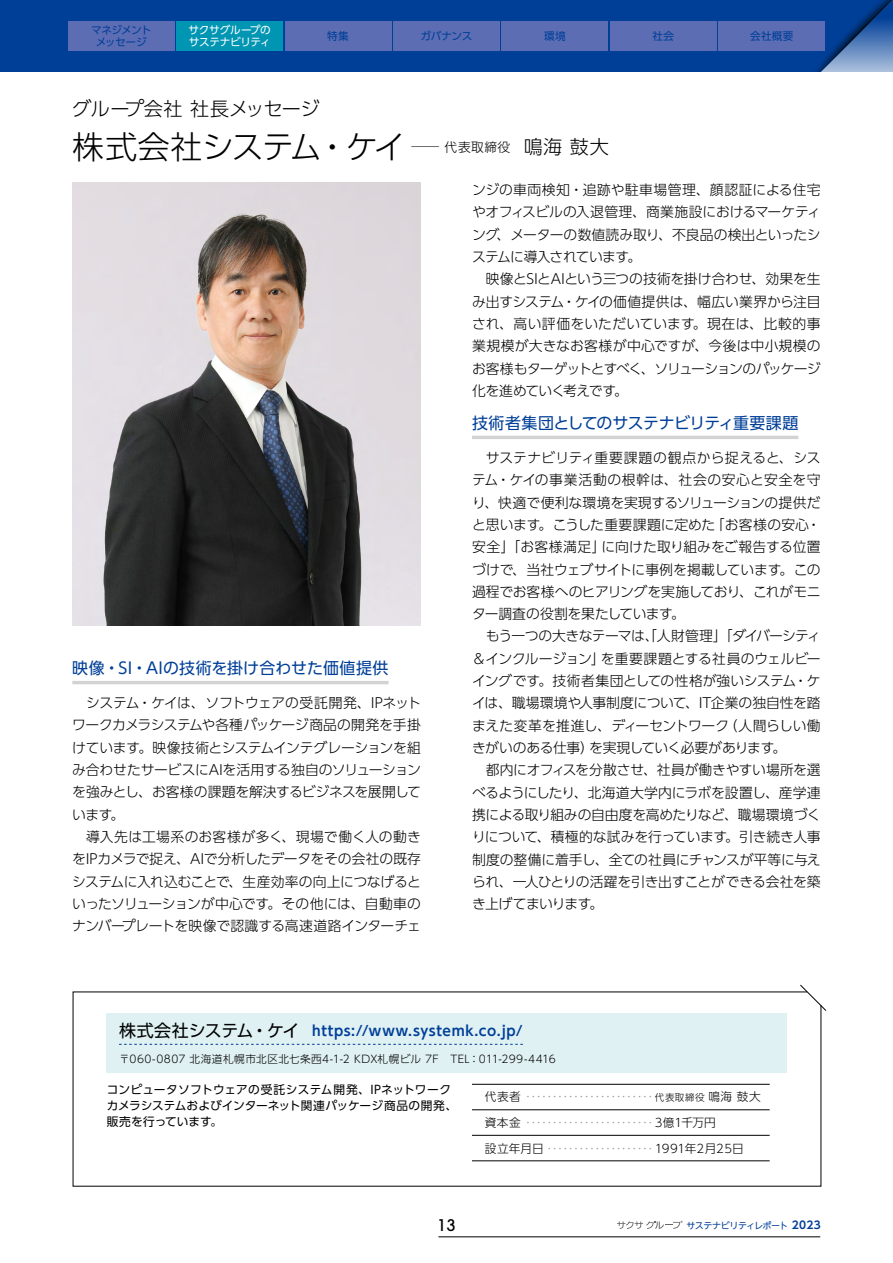
<style>
.page{position:relative;width:893px;height:1263px;background:#fff}
.page>*{position:absolute;margin:0;border:0;box-sizing:border-box;transform-origin:0 0}
.t1{font:300 31.95px "UD Shin Go Pr 6 N";letter-spacing:-.03em;color:#000}
.t2{font:300 19.2px "UD Shin Go Pr 6 N";letter-spacing:-.025em;color:#000}
.t3{font:15.9px "UD Shin Go Pr 6 N";letter-spacing:.005em;color:#003f98}
.t4{font:15.9px "UD Shin Go Pr 6 N";letter-spacing:-.025em;color:#003f98}
.t5{font:500 15.9px "ITC Avant Garde Pro";color:#000}
.t6{font:300 13.8px/22.4px "UD Shin Go Pr 6 N";letter-spacing:-.03em;color:#000;text-align:justify}
.t7{font:700 13.8px "UD Shin Go Pr 6 N De";letter-spacing:.045em;color:#003f98}
.t8{font:300 12.75px "UD Shin Go Pr 6 N";letter-spacing:.035em;color:#000}
.t9{font:300 11.7px/25.5px "UD Shin Go Pr 6 N";letter-spacing:.005em;color:#9fa0a0}
.t10{font:11.7px/15.9px "UD Shin Go Pr 6 N";letter-spacing:.01em;color:#000}
.t11{font:300 10.65px "UD Shin Go Pr 6 N";letter-spacing:.04em;color:#000}
.t12{font:10.65px/11.7px "UD Shin Go Pr 6 N";letter-spacing:-.025em;color:#fff}
.t13{font:10.65px "UD Shin Go Pr 6 N";letter-spacing:-.025em;color:#003f98}
.t14{font:10.65px/11.7px "UD Shin Go Pr 6 N";letter-spacing:-.065em;color:#003f98;text-align:center}
.t15{font:9px "UD Shin Go NT Pr 6 N";letter-spacing:-.065em;color:#003f98}
.s1{font-size:13.8px}
.s2{font-size:19.2px}
.s3{font-family:"UD Shin Go Pr 6 N";font-weight:400;font-size:16.95px;color:#000}
.s4{color:#000}
.s5{font-size:9.6px;color:#000}
.s6{font-family:"UD Shin Go NT Pr 6 N De";font-weight:700;font-size:10.65px}
</style>
<div class="page">
<div style="left:0;top:0;width:802px;height:72px;background:#003f98"></div>
<img style="left:802px;top:0;width:91px;height:72px">
<svg style="left:73px;top:991px;width:748px;height:196px"></svg>
<svg style="left:800px;top:984px;width:27px;height:27px"></svg>
<hr style="left:72px;top:681px;width:317px;height:3px;background:#d3d3d4">
<hr style="left:472px;top:436px;width:326px;height:3px;background:#d3d3d4">
<img style="left:72px;top:183px;width:349px;height:442px">
<div style="left:106px;top:1013px;width:681px;height:60px;background:#e0f1f3"></div>
<svg style="left:119px;top:1044px;width:404px;height:1px"></svg>
<hr style="left:472px;top:1084px;width:298px;height:1px;background:#000">
<hr style="left:472px;top:1109px;width:298px;height:1px;background:#000">
<hr style="left:472px;top:1135px;width:298px;height:1px;background:#000">
<hr style="left:472px;top:1160px;width:298px;height:1px;background:#000">
<div style="left:68px;top:21px;width:106px;height:30px;background:#5c6db3"></div>
<div style="left:502px;top:21px;width:106px;height:30px;background:#5c6db3"></div>
<div style="left:285px;top:21px;width:106px;height:30px;background:#5c6db3"></div>
<div style="left:719px;top:21px;width:106px;height:30px;background:#5c6db3"></div>
<div style="left:176px;top:21px;width:107px;height:30px;background:#0096b3"></div>
<div style="left:610px;top:21px;width:106px;height:30px;background:#5c6db3"></div>
<div style="left:393px;top:21px;width:107px;height:30px;background:#5c6db3"></div>
<hr style="left:438px;top:1236px;width:382px;height:1px;background:#000">
<svg style="left:617px;top:1221px;width:65px;height:8px"></svg>
<p class="t12" style="left:188px;top:24px;width:84px">サクサグループのサステナビリティ</p>
<p class="t13" style="left:420px;top:28px;width:54px">ガバナンス</p>
<p class="t13" style="left:652px;top:28px;width:23px">社会</p>
<p class="t14" style="left:91px;top:24px;width:62px">マネジメントメッセージ</p>
<p class="t13" style="left:327px;top:28px;width:23px">特集</p>
<p class="t13" style="left:544px;top:28px;width:23px">環境</p>
<p class="t13" style="left:750px;top:28px;width:45px">会社概要</p>
<h2 class="t2" style="left:72px;top:93px;width:249px">グループ会社 社長メッセージ</h2>
<h1 class="t1" style="left:72px;top:121px;width:335px">株式会社システム・ケイ</h1>
<p class="t8" style="left:411px;top:136px;width:199px"><span class="s1">─</span> 代表取締役　<span class="s2">鳴海 鼓大</span></p>
<p class="t3" style="left:72px;top:655px;width:318px">映像・SI・AIの技術を掛け合わせた価値提供</p>
<p class="t6" style="left:72px;top:691px;width:350px;text-indent:14px">システム・ケイは、ソフトウェアの受託開発、IPネットワークカメラシステムや各種パッケージ商品の開発を手掛けています。映像技術とシステムインテグレーションを組み合わせたサービスにAIを活用する独自のソリューションを強みとし、お客様の課題を解決するビジネスを展開しています。</p>
<p class="t6" style="left:72px;top:825px;width:350px;text-indent:14px">導入先は工場系のお客様が多く、現場で働く人の動きをIPカメラで捉え、AIで分析したデータをその会社の既存システムに入れ込むことで、生産効率の向上につなげるといったソリューションが中心です。その他には、自動車のナンバープレートを映像で認識する高速道路インターチェ</p>
<p class="t6" style="left:472px;top:178px;width:350px">ンジの車両検知・追跡や駐車場管理、顔認証による住宅やオフィスビルの入退管理、商業施設におけるマーケティング、メーターの数値読み取り、不良品の検出といったシステムに導入されています。</p>
<p class="t6" style="left:472px;top:267px;width:350px;text-indent:14px">映像とSIとAIという三つの技術を掛け合わせ、効果を生み出すシステム・ケイの価値提供は、幅広い業界から注目され、高い評価をいただいています。現在は、比較的事業規模が大きなお客様が中心ですが、今後は中小規模のお客様もターゲットとすべく、ソリューションのパッケージ化を進めていく考えです。</p>
<p class="t4" style="left:472px;top:410px;width:328px">技術者集団としてのサステナビリティ重要課題</p>
<p class="t6" style="left:472px;top:446px;width:350px;text-indent:14px">サステナビリティ重要課題の観点から捉えると、システム・ケイの事業活動の根幹は、社会の安心と安全を守り、快適で便利な環境を実現するソリューションの提供だと思います。こうした重要課題に定めた「お客様の安心・安全」「お客様満足」に向けた取り組みをご報告する位置づけで、当社ウェブサイトに事例を掲載しています。この過程でお客様へのヒアリングを実施しており、これがモニター調査の役割を果たしています。</p>
<p class="t6" style="left:472px;top:625px;width:350px;text-indent:14px">もう一つの大きなテーマは、「人財管理」「ダイバーシティ＆インクルージョン」を重要課題とする社員のウェルビーイングです。技術者集団としての性格が強いシステム・ケイは、職場環境や人事制度について、IT企業の独自性を踏まえた変革を推進し、ディーセントワーク（人間らしい働きがいのある仕事）を実現していく必要があります。</p>
<p class="t6" style="left:472px;top:758px;width:350px;text-indent:14px">都内にオフィスを分散させ、社員が働きやすい場所を選べるようにしたり、北海道大学内にラボを設置し、産学連携による取り組みの自由度を高めたりなど、職場環境づくりについて、積極的な試みを行っています。引き続き人事制度の整備に着手し、全ての社員にチャンスが平等に与えられ、一人ひとりの活躍を引き出すことができる会社を築き上げてまいります。</p>
<p class="t7" style="left:119px;top:1019px;width:405px"><span class="s3">株式会社システム・ケイ</span> https://www.systemk.co.jp/</p>
<p class="t11" style="left:119px;top:1050px;width:438px">〒060-0807 北海道札幌市北区北七条西4-1-2 KDX札幌ビル 7F　TEL：011-299-4416</p>
<p class="t10" style="left:107px;top:1081px;width:352px">コンピュータソフトウェアの受託システム開発、IPネットワークカメラシステムおよびインターネット関連パッケージ商品の開発、販売を行っています。</p>
<p class="t9" style="left:485px;top:1084px;width:277px"><span class="s4">代表者</span>････････････････････････<span class="s5">代表取締役</span> <span class="s4">鳴海 鼓大資本金</span>････････････････････････ <span class="s4">3億1千万円<br>設立年月日</span>････････････････････ <span class="s4">1991年2月25日</span></p>
<p class="t5" style="left:437px;top:1215px;width:20px">13</p>
<p class="t15" style="left:686px;top:1218px;width:136px">サステナビリティレポート <span class="s6">2023</span></p>
</div>
